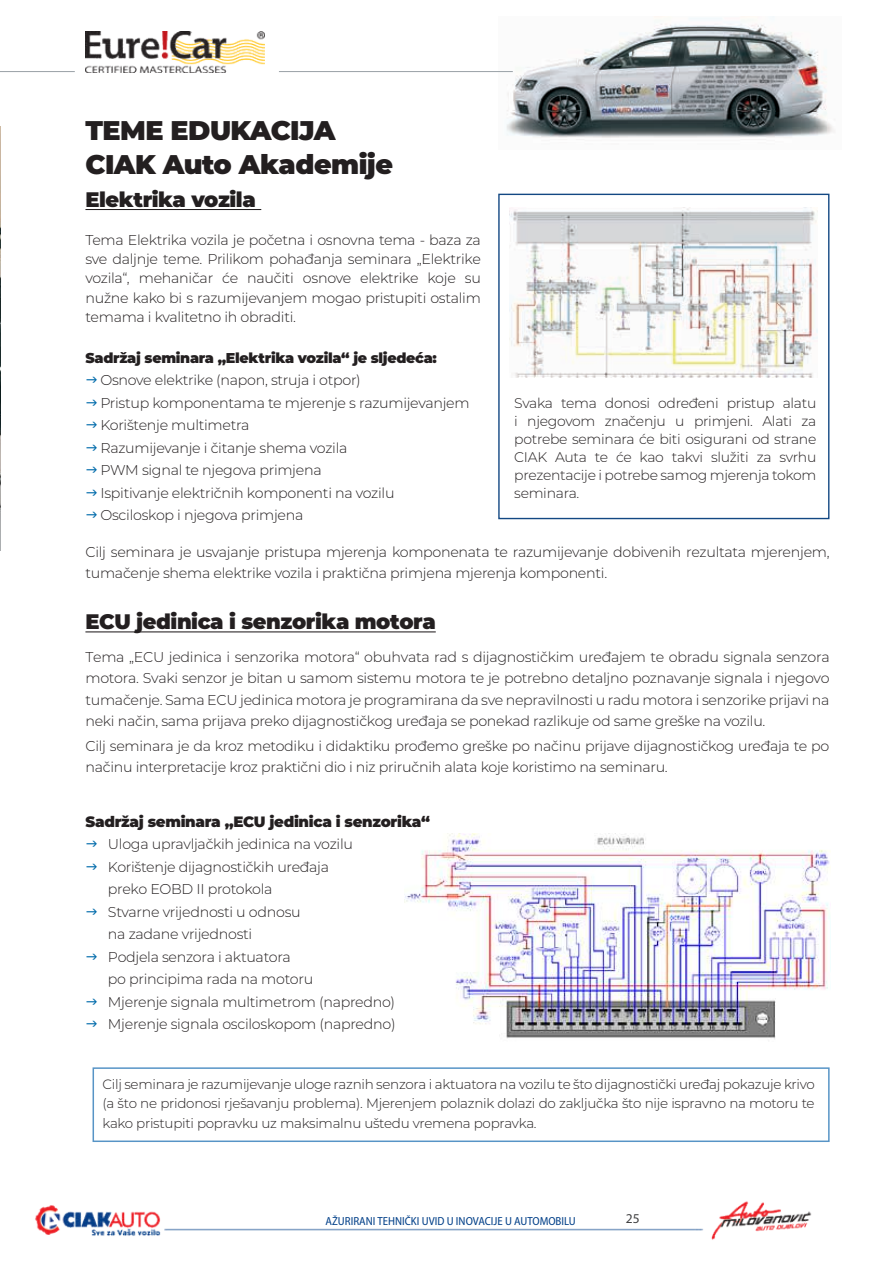
<style>
.page{position:relative;width:893px;height:1263px;background:#fff}
.page>*{position:absolute;margin:0;border:0;box-sizing:border-box;transform-origin:0 0}
.t1{font:900 27px/33.8px "Montserrat";letter-spacing:-.02em;color:#231f20}
.t2{font:900 21px "Montserrat";letter-spacing:-.02em;color:#231f20}
.t3{font:900 15px "Montserrat";letter-spacing:-.02em;color:#231f20}
.t4{font:300 14.25px/22.5px "Montserrat";letter-spacing:-.02em;color:#231f20}
.t5{font:900 14.25px "Montserrat";letter-spacing:-.02em;color:#231f20}
.t6{font:300 13.95px/18px "Montserrat";letter-spacing:-.02em;color:#231f20;text-align:justify}
.t7{font:300 13.5px/19.5px "Montserrat";letter-spacing:-.02em;color:#231f20;text-align:justify}
.t8{font:13.5px "Myriad Pro";color:#414142}
.t9{font:semi-condensed 11.7px "Myriad Pro";color:#013f88}
</style>
<div class="page">
<img style="left:0;top:126px;width:1px;height:424px">
<hr style="left:0;top:71px;width:75px;height:1px;background:#9fa6ab">
<img style="left:498px;top:18px;width:337px;height:122px">
<hr style="left:85px;top:209px;width:176px;height:1px;background:#231f20">
<hr style="left:85px;top:631px;width:351px;height:1px;background:#231f20">
<img style="left:509px;top:208px;width:308px;height:169px">
<div style="left:498px;top:194px;width:331px;height:325px;border:1px solid #134883"></div>
<hr style="left:279px;top:71px;width:234px;height:1px;background:#9fa6ab">
<img style="left:85px;top:31px;width:179px;height:42px">
<div style="left:93px;top:1067px;width:737px;height:75px;border:2px solid #5794c6"></div>
<img style="left:404px;top:834px;width:426px;height:205px">
<img style="left:35px;top:1201px;width:777px;height:39px">
<h1 class="t1" style="left:85px;top:112px;width:309px">TEME EDUKACIJA<br>CIAK Auto Akademije</h1>
<h2 class="t2" style="left:85px;top:184px;width:172px">Elektrika vozila</h2>
<p class="t4" style="left:85px;top:229px;width:397px;line-height:19.5px;text-align:justify">Tema Elektrika vozila je početna i osnovna tema - baza za sve daljnje teme. Prilikom pohađanja seminara „Elektrike vozila“, mehaničar će naučiti osnove elektrike koje su nužne kako bi s razumijevanjem mogao pristupiti ostalim temama i kvalitetno ih obraditi.</p>
<p class="t5" style="left:85px;top:347px;width:353px">Sadržaj seminara „Elektrika vozila“ je sljedeća:</p>
<p class="t4" style="left:100px;top:369px;width:371px">Osnove elektrike (napon, struja i otpor)<br>Pristup komponentama te mjerenje s razumijevanjem Korištenje multimetra<br>Razumijevanje i čitanje shema vozila<br>PWM signal te njegova primjena<br>Ispitivanje električnih komponenti na vozilu Osciloskop i njegova primjena</p>
<p class="t4" style="left:85px;top:541px;width:746px;line-height:21px">Cilj seminara je usvajanje pristupa mjerenja komponenata te razumijevanje dobivenih rezultata mjerenjem, tumačenje shema elektrike vozila i praktična primjena mjerenja komponenti.</p>
<h2 class="t2" style="left:85px;top:606px;width:352px">ECU jedinica i senzorika motora</h2>
<p class="t4" style="left:85px;top:646px;width:746px;line-height:21.3px;text-align:justify">Tema „ECU jedinica i senzorika motora“ obuhvata rad s dijagnostičkim uređajem te obradu signala senzora motora. Svaki senzor je bitan u samom sistemu motora te je potrebno detaljno poznavanje signala i njegovo tumačenje. Sama ECU jedinica motora je programirana da sve nepravilnosti u radu motora i senzorike prijavi na neki način, sama prijava preko dijagnostičkog uređaja se ponekad razlikuje od same greške na vozilu.</p>
<p class="t4" style="left:85px;top:735px;width:745px;line-height:21px">Cilj seminara je da kroz metodiku i didaktiku prođemo greške po načinu prijave dijagnostičkog uređaja te po načinu interpretacije kroz praktični dio i niz priručnih alata koje koristimo na seminaru.</p>
<p class="t3" style="left:85px;top:810px;width:346px">Sadržaj seminara „ECU jedinica i senzorika“</p>
<p class="t4" style="left:108px;top:832px;width:289px">Uloga upravljačkih jedinica na vozilu<br>Korištenje dijagnostičkih uređaja<br>preko EOBD II protokola<br>Stvarne vrijednosti u odnosu<br>na zadane vrijednosti<br>Podjela senzora i aktuatora<br>po principima rada na motoru<br>Mjerenje signala multimetrom (napredno)<br>Mjerenje signala osciloskopom (napredno)</p>
<p class="t6" style="left:514px;top:393px;width:304px">Svaka tema donosi određeni pristup alatu i njegovom značenju u primjeni. Alati za potrebe seminara će biti osigurani od strane CIAK Auta te će kao takvi služiti za svrhu prezentacije i potrebe samog mjerenja tokom seminara.</p>
<p class="t7" style="left:102px;top:1074px;width:714px">Cilj seminara je razumijevanje uloge raznih senzora i aktuatora na vozilu te što dijagnostički uređaj pokazuje krivo (a što ne pridonosi rješavanju problema). Mjerenjem polaznik dolazi do zaključka što nije ispravno na motoru te kako pristupiti popravku uz maksimalnu uštedu vremena popravka.</p>
<p class="t9" style="left:326px;top:1214px;width:252px">AŽURIRANI TEHNIČKI UVID U INOVACIJE U AUTOMOBILU</p>
<p class="t8" style="left:626px;top:1211px;width:15px">25</p>
</div>
